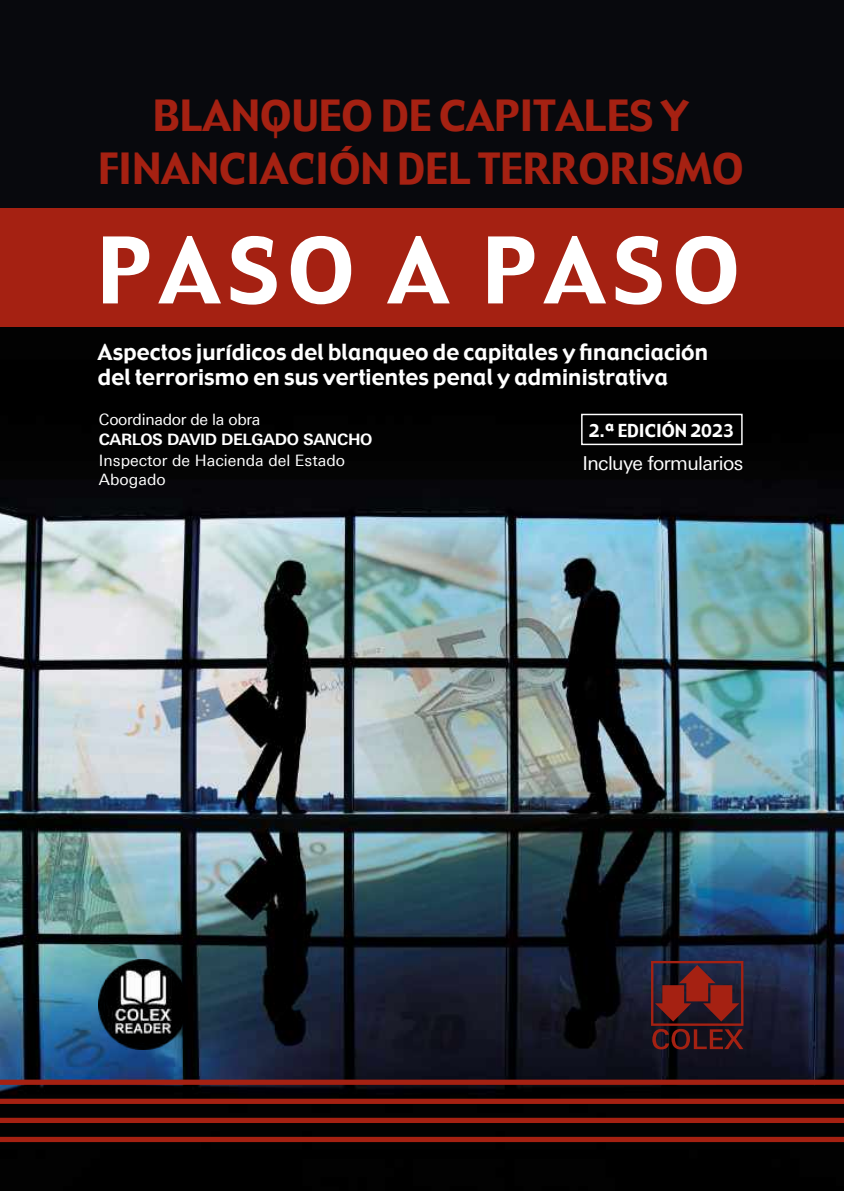
<style>
.page{position:relative;width:844px;height:1191px;background:#fff}
.page>*{position:absolute;margin:0;border:0;box-sizing:border-box;transform-origin:0 0}
.t1{font:89.25px "Gadget";letter-spacing:.1em;color:#fff}
.t2{font:42px/52.5px "Gadget";color:#a52112;text-align:center}
.t3{font:21.7px/25.2px "Gadget";letter-spacing:.01em;color:#fff}
.t4{font:19.25px "Univers Next Pro";letter-spacing:-.03em;color:#fff}
.t5{font:17.5px "Gadget";color:#fff}
.t6{font:15.75px/18.9px "Univers Next Pro";color:#fff}
.t7{font:700 15.75px "Univers Next Pro";letter-spacing:-.025em;color:#fff}
.t8{font:15.75px "Univers Next Pro";letter-spacing:-.02em;color:#fff}
</style>
<div class="page">
<div style="left:0;top:0;width:843px;height:1191px;background:#08090d"></div>
<img style="left:0;top:327px;width:843px;height:864px">
<div style="left:0;top:1136px;width:843px;height:6px;background:#a52112"></div>
<div style="left:0;top:1117px;width:843px;height:6px;background:#a52112"></div>
<div style="left:0;top:1098px;width:843px;height:6px;background:#a52112"></div>
<div style="left:0;top:1079px;width:843px;height:5px;background:#a52112"></div>
<div style="left:0;top:208px;width:843px;height:119px;background:#a52112"></div>
<svg style="left:651px;top:961px;width:92px;height:88px;background:#541c1f"></svg>
<div style="left:581px;top:414px;width:161px;height:31px;border:1px solid #fff"></div>
<img style="left:98px;top:959px;width:90px;height:90px">
<h2 class="t2" style="left:98px;top:92px;width:646px">BLANQUEO DE CAPITALES Y<br>FINANCIACIÓN DEL TERRORISMO</h2>
<h1 class="t1" style="left:97px;top:213px;width:643px">PASO A PASO</h1>
<p class="t3" style="left:98px;top:341px;width:611px">Aspectos jurídicos del blanqueo de capitales y financiación del terrorismo en sus vertientes penal y administrativa</p>
<p class="t5" style="left:588px;top:419px;width:147px">2.ª EDICIÓN 2023</p>
<p class="t8" style="left:99px;top:411px;width:163px">Coordinador de la obra</p>
<p class="t7" style="left:99px;top:430px;width:275px">CARLOS DAVID DELGADO SANCHO</p>
<p class="t6" style="left:99px;top:451px;width:248px">Inspector de Hacienda del Estado<br>Abogado</p>
<p class="t4" style="left:582px;top:452px;width:162px">Incluye formularios</p>
</div>
